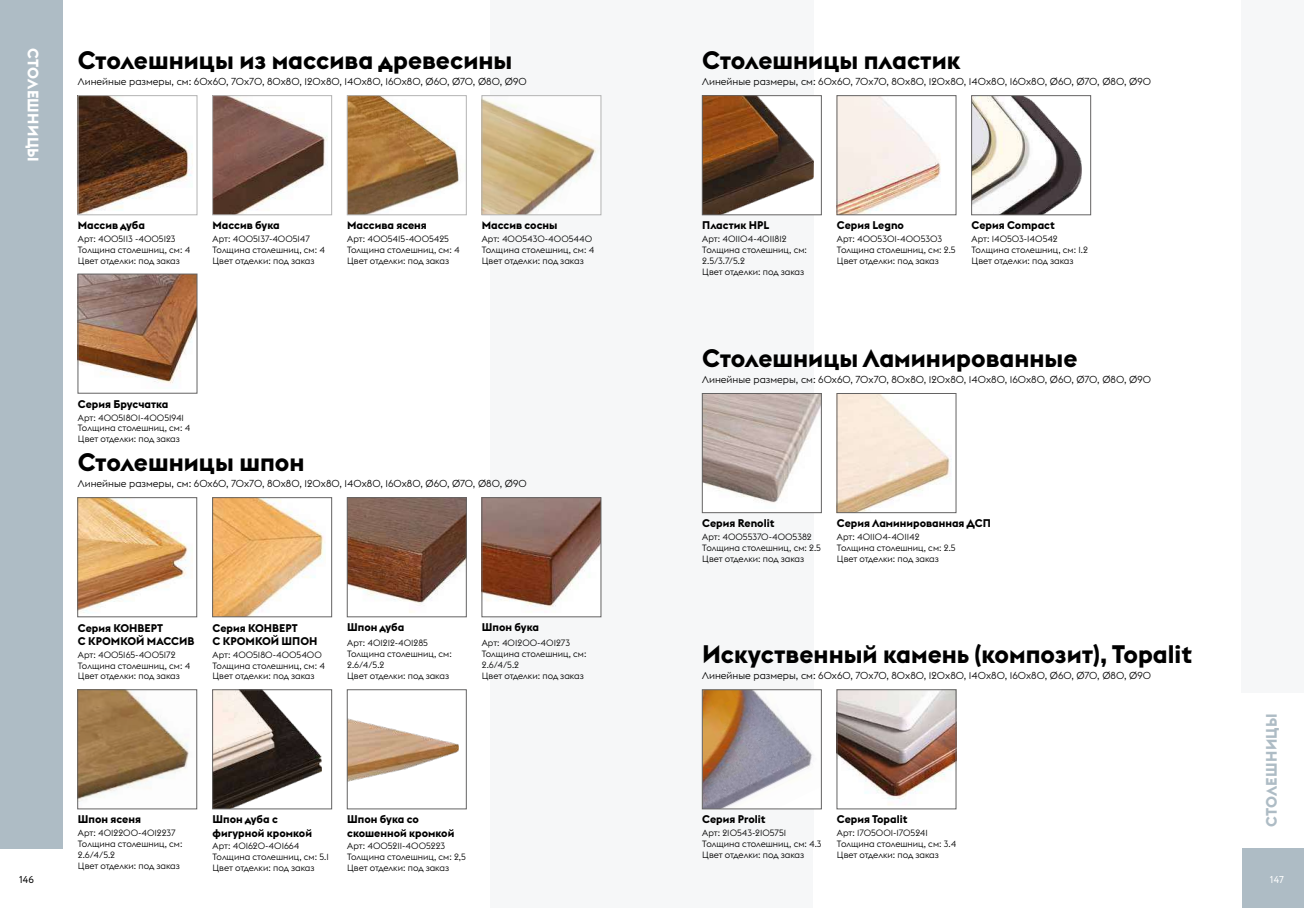
<style>
.page{position:relative;width:1304px;height:908px;background:#fff}
.page>*{position:absolute;margin:0;border:0;box-sizing:border-box;transform-origin:0 0}
.t1{font:700 25px "Euclid Flex";color:#000}
.t2{font:700 15px "Euclid Flex";letter-spacing:.02em;color:#fff}
.t3{font:700 15px "Euclid Flex";letter-spacing:.02em;color:#aebcc5}
.t4{font:700 11px/13.2px "Euclid Flex";color:#000}
.t5{font:300 10px "Euclid Flex";color:#000}
.t6{font:10px "Circe";color:#000}
.t7{font:10px "Circe";color:#fff}
.t8{font:300 9px/10.8px "Euclid Flex";color:#000}
</style>
<div class="page">
<div style="left:683px;top:848px;width:621px;height:59px;background:#aebcc5"></div>
<div style="left:652px;top:0;width:162px;height:907px;background:#f6f7f8"></div>
<div style="left:491px;top:0;width:161px;height:907px;background:#f6f7f8"></div>
<div style="left:1242px;top:0;width:62px;height:711px;background:#f6f7f8"></div>
<div style="left:0;top:0;width:62px;height:848px;background:#aebcc5"></div>
<div style="left:814px;top:843px;width:428px;height:64px;background:#fff"></div>
<div style="left:1236px;top:693px;width:68px;height:34px;background:#fff"></div>
<img style="left:80px;top:97px;width:113px;height:116px">
<div style="left:78px;top:95px;width:119px;height:120px;border:1px solid #b3b3b3"></div>
<img style="left:80px;top:276px;width:115px;height:108px">
<div style="left:78px;top:274px;width:119px;height:119px;border:1px solid #646363"></div>
<img style="left:214px;top:97px;width:114px;height:116px">
<div style="left:212px;top:95px;width:120px;height:120px;border:1px solid #b3b3b3"></div>
<img style="left:349px;top:97px;width:112px;height:116px">
<div style="left:347px;top:95px;width:120px;height:120px;border:1px solid #b3b3b3"></div>
<img style="left:484px;top:98px;width:112px;height:115px">
<div style="left:482px;top:95px;width:119px;height:120px;border:1px solid #b3b3b3"></div>
<img style="left:79px;top:691px;width:110px;height:111px">
<div style="left:77px;top:689px;width:120px;height:119px;border:1px solid #646363"></div>
<img style="left:214px;top:499px;width:112px;height:115px">
<div style="left:212px;top:497px;width:120px;height:119px;border:1px solid #646363"></div>
<img style="left:214px;top:691px;width:108px;height:115px">
<div style="left:212px;top:689px;width:120px;height:119px;border:1px solid #646363"></div>
<img style="left:349px;top:499px;width:116px;height:114px">
<div style="left:347px;top:497px;width:120px;height:119px;border:1px solid #646363"></div>
<img style="left:349px;top:719px;width:109px;height:63px">
<div style="left:347px;top:689px;width:120px;height:119px;border:1px solid #646363"></div>
<img style="left:484px;top:499px;width:115px;height:108px">
<div style="left:482px;top:497px;width:119px;height:119px;border:1px solid #646363"></div>
<img style="left:704px;top:97px;width:110px;height:116px">
<div style="left:702px;top:95px;width:120px;height:120px;border:1px solid #646363"></div>
<img style="left:839px;top:97px;width:102px;height:116px">
<div style="left:837px;top:95px;width:119px;height:120px;border:1px solid #646363"></div>
<img style="left:704px;top:691px;width:108px;height:115px">
<div style="left:702px;top:689px;width:120px;height:119px;border:1px solid #646363"></div>
<img style="left:839px;top:691px;width:115px;height:114px">
<div style="left:837px;top:689px;width:119px;height:119px;border:1px solid #646363"></div>
<img style="left:973px;top:97px;width:108px;height:116px">
<div style="left:971px;top:95px;width:120px;height:120px;border:1px solid #646363"></div>
<img style="left:839px;top:395px;width:113px;height:115px">
<img style="left:704px;top:395px;width:116px;height:107px">
<div style="left:702px;top:393px;width:120px;height:119px;border:1px solid #646363"></div>
<img style="left:79px;top:499px;width:109px;height:114px">
<div style="left:77px;top:497px;width:120px;height:119px;border:1px solid #646363"></div>
<h2 class="t2" style="left:42px;top:48px;width:115px;rotate:90deg">СТОЛЕШНИЦЫ</h2>
<h1 class="t1" style="left:78px;top:46px;width:436px">Столешницы из массива древесины</h1>
<p class="t5" style="left:78px;top:76px;width:450px">Линейные размеры, см: 60x60, 70x70, 80x80, 120x80, 140x80, 160x80, Ø60, Ø70, Ø80, Ø90</p>
<p class="t4" style="left:78px;top:219px;width:69px">Массив дуба</p>
<p class="t8" style="left:78px;top:233px;width:114px">Арт: 4005113 -4005123<br>Толщина столешниц, см: 4<br>Цвет отделки: под заказ</p>
<p class="t4" style="left:213px;top:219px;width:69px">Массив бука</p>
<p class="t8" style="left:213px;top:233px;width:114px">Арт: 4005137-4005147<br>Толщина столешниц, см: 4<br>Цвет отделки: под заказ</p>
<p class="t4" style="left:347px;top:219px;width:81px">Массива ясеня</p>
<p class="t8" style="left:347px;top:233px;width:114px">Арт: 4005415-4005425<br>Толщина столешниц, см: 4<br>Цвет отделки: под заказ</p>
<p class="t4" style="left:482px;top:219px;width:77px">Массив сосны</p>
<p class="t8" style="left:482px;top:233px;width:114px">Арт: 4005430-4005440<br>Толщина столешниц, см: 4<br>Цвет отделки: под заказ</p>
<p class="t4" style="left:78px;top:397px;width:92px">Серия Брусчатка</p>
<p class="t8" style="left:78px;top:412px;width:114px">Арт: 40051801-40051941<br>Толщина столешниц, см: 4<br>Цвет отделки: под заказ</p>
<h1 class="t1" style="left:78px;top:448px;width:228px">Столешницы шпон</h1>
<p class="t5" style="left:78px;top:478px;width:450px">Линейные размеры, см: 60x60, 70x70, 80x80, 120x80, 140x80, 160x80, Ø60, Ø70, Ø80, Ø90</p>
<p class="t4" style="left:78px;top:621px;width:118px">Серия КОНВЕРТ<br>С КРОМКОЙ МАССИВ</p>
<p class="t4" style="left:213px;top:621px;width:106px">Серия КОНВЕРТ<br>С КРОМКОЙ ШПОН</p>
<p class="t8" style="left:78px;top:649px;width:114px">Арт: 4005165-4005172<br>Толщина столешниц, см: 4<br>Цвет отделки: под заказ</p>
<p class="t8" style="left:213px;top:649px;width:114px">Арт: 4005180-4005400<br>Толщина столешниц, см: 4<br>Цвет отделки: под заказ</p>
<p class="t4" style="left:347px;top:620px;width:59px">Шпон дуба</p>
<p class="t8" style="left:347px;top:637px;width:106px">Арт: 401212-401285<br>Толщина столешниц, см:<br>2.6/4/5.2<br>Цвет отделки: под заказ</p>
<p class="t4" style="left:482px;top:620px;width:59px">Шпон бука</p>
<p class="t8" style="left:482px;top:637px;width:106px">Арт: 401200-401273<br>Толщина столешниц, см:<br>2.6/4/5.2<br>Цвет отделки: под заказ</p>
<p class="t4" style="left:78px;top:812px;width:65px">Шпон ясеня</p>
<p class="t8" style="left:78px;top:827px;width:106px">Арт: 4012200-4012237<br>Толщина столешниц, см:<br>2.6/4/5.2<br>Цвет отделки: под заказ</p>
<p class="t4" style="left:213px;top:812px;width:101px">Шпон дуба с фигурной кромкой</p>
<p class="t8" style="left:213px;top:840px;width:118px">Арт: 401620-401664<br>Толщина столешниц, см: 5.1<br>Цвет отделки: под заказ</p>
<p class="t4" style="left:347px;top:812px;width:109px">Шпон бука со скошенной кромкой</p>
<p class="t8" style="left:347px;top:840px;width:120px">Арт: 4005211-4005223<br>Толщина столешниц, см: 2,5<br>Цвет отделки: под заказ</p>
<h1 class="t1" style="left:702px;top:46px;width:260px">Столешницы пластик</h1>
<p class="t5" style="left:702px;top:76px;width:450px">Линейные размеры, см: 60x60, 70x70, 80x80, 120x80, 140x80, 160x80, Ø60, Ø70, Ø80, Ø90</p>
<p class="t4" style="left:702px;top:219px;width:69px">Пластик HPL</p>
<p class="t8" style="left:702px;top:233px;width:106px">Арт: 401104-4011812<br>Толщина столешниц, см:<br>2.5/3.7/5.2<br>Цвет отделки: под заказ</p>
<p class="t4" style="left:837px;top:219px;width:69px">Серия Legno</p>
<p class="t8" style="left:837px;top:233px;width:120px">Арт: 4005301-4005303<br>Толщина столешниц, см: 2.5<br>Цвет отделки: под заказ</p>
<p class="t4" style="left:972px;top:219px;width:85px">Серия Compact</p>
<p class="t8" style="left:972px;top:233px;width:118px">Арт: 140503-140542<br>Толщина столешниц, см: 1.2<br>Цвет отделки: под заказ</p>
<h1 class="t1" style="left:702px;top:344px;width:377px">Столешницы Ламинированные</h1>
<p class="t5" style="left:702px;top:374px;width:450px">Линейные размеры, см: 60x60, 70x70, 80x80, 120x80, 140x80, 160x80, Ø60, Ø70, Ø80, Ø90</p>
<p class="t4" style="left:702px;top:516px;width:74px">Серия Renolit</p>
<p class="t8" style="left:702px;top:531px;width:120px">Арт: 40055370-4005382<br>Толщина столешниц, см: 2.5<br>Цвет отделки: под заказ</p>
<p class="t4" style="left:837px;top:516px;width:155px">Серия Ламинированная ДСП</p>
<p class="t8" style="left:837px;top:531px;width:120px">Арт: 401104-401142<br>Толщина столешниц, см: 2.5<br>Цвет отделки: под заказ</p>
<h1 class="t1" style="left:702px;top:640px;width:491px">Искуственный камень (композит), Topalit</h1>
<p class="t5" style="left:702px;top:669px;width:450px">Линейные размеры, см: 60x60, 70x70, 80x80, 120x80, 140x80, 160x80, Ø60, Ø70, Ø80, Ø90</p>
<p class="t4" style="left:702px;top:812px;width:65px">Серия Prolit</p>
<p class="t8" style="left:702px;top:827px;width:121px">Арт: 210543-2105751<br>Толщина столешниц, см: 4.3<br>Цвет отделки: под заказ</p>
<p class="t4" style="left:837px;top:812px;width:72px">Серия Topalit</p>
<p class="t8" style="left:837px;top:827px;width:121px">Арт: 1705001-1705241<br>Толщина столешниц, см: 3.4<br>Цвет отделки: под заказ</p>
<h2 class="t3" style="left:1263px;top:826px;width:115px;rotate:-90deg">СТОЛЕШНИЦЫ</h2>
<p class="t6" style="left:19px;top:872px;width:16px">146</p>
<p class="t7" style="left:1270px;top:872px;width:16px">147</p>
</div>
